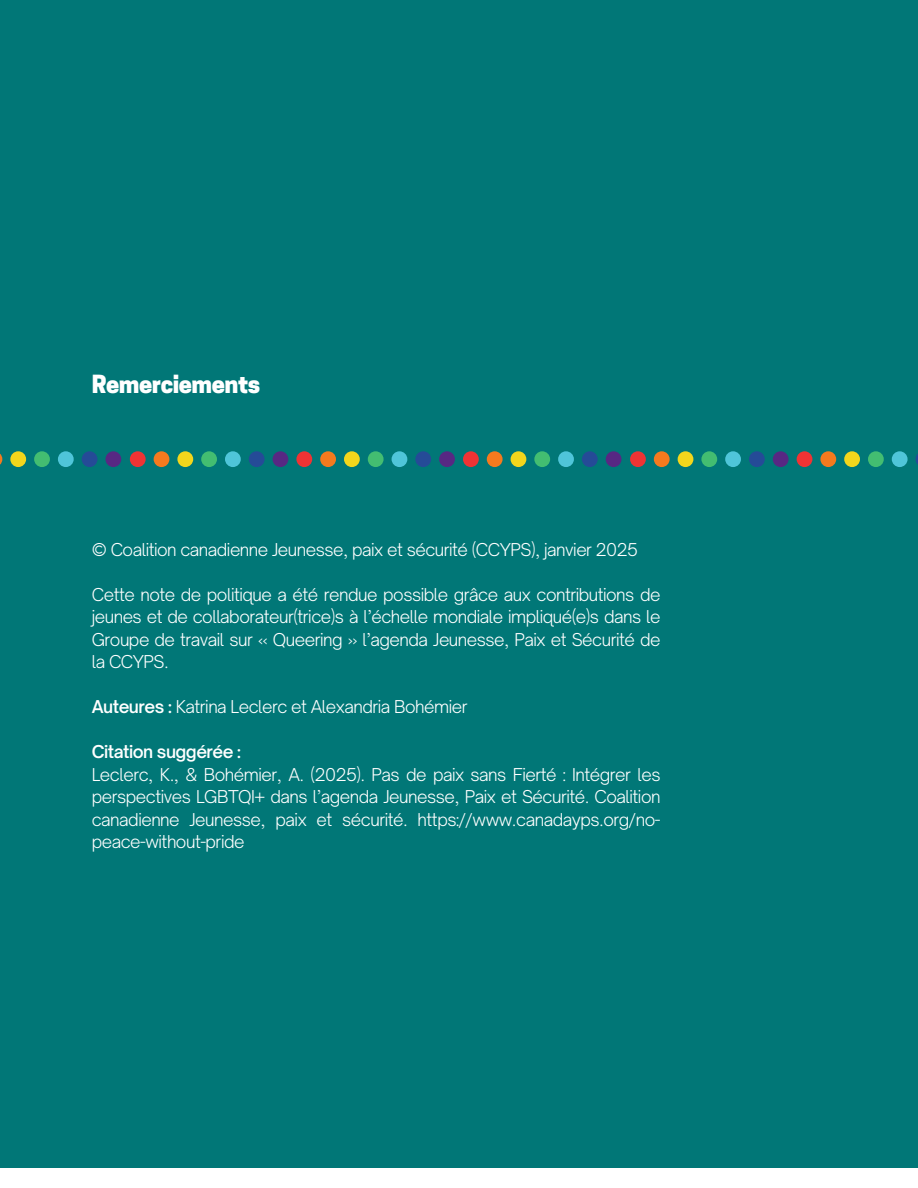
<style>
.page{position:relative;width:918px;height:1188px;background:#017777}
.page>*{position:absolute;margin:0;border:0;box-sizing:border-box;transform-origin:0 0}
.t1{font:800 23.55px "Cooper Hewitt";letter-spacing:-.02em;color:#fff}
.t2{font:300 16.95px/22.5px "Open Sauce One";letter-spacing:-.03em;color:#fff;text-align:justify}
.t3{font:600 16.95px "Open Sauce One";letter-spacing:-.03em;color:#fff}
.s1{font-weight:600}
</style>
<div class="page">
<div style="left:0;top:1168px;width:918px;height:20px;background:#fff"></div>
<svg style="left:0;top:453px;width:2px;height:12px"></svg>
<div style="left:10px;top:451px;width:16px;height:16px;background:#f3d61c;border-radius:8px"></div>
<div style="left:34px;top:451px;width:16px;height:16px;background:#43bd71;border-radius:8px"></div>
<div style="left:58px;top:451px;width:16px;height:16px;background:#4fc5d9;border-radius:8px"></div>
<div style="left:82px;top:451px;width:15px;height:16px;background:#254b97;border-radius:8px"></div>
<div style="left:105px;top:451px;width:16px;height:16px;background:#572883;border-radius:8px"></div>
<div style="left:130px;top:451px;width:16px;height:16px;background:#ef3334;border-radius:8px"></div>
<div style="left:154px;top:451px;width:15px;height:16px;background:#f57a1e;border-radius:8px"></div>
<div style="left:177px;top:451px;width:16px;height:16px;background:#f3d61c;border-radius:8px"></div>
<div style="left:201px;top:451px;width:16px;height:16px;background:#43bd71;border-radius:8px"></div>
<div style="left:225px;top:451px;width:16px;height:16px;background:#4fc5d9;border-radius:8px"></div>
<div style="left:249px;top:451px;width:16px;height:16px;background:#254b97;border-radius:8px"></div>
<div style="left:273px;top:451px;width:15px;height:16px;background:#572883;border-radius:8px"></div>
<div style="left:296px;top:451px;width:16px;height:16px;background:#ef3334;border-radius:8px"></div>
<div style="left:320px;top:451px;width:16px;height:16px;background:#f57a1e;border-radius:8px"></div>
<div style="left:344px;top:451px;width:16px;height:16px;background:#f3d61c;border-radius:8px"></div>
<div style="left:368px;top:451px;width:16px;height:16px;background:#43bd71;border-radius:8px"></div>
<div style="left:392px;top:451px;width:15px;height:16px;background:#4fc5d9;border-radius:8px"></div>
<div style="left:415px;top:451px;width:16px;height:16px;background:#254b97;border-radius:8px"></div>
<div style="left:439px;top:451px;width:16px;height:16px;background:#572883;border-radius:8px"></div>
<div style="left:463px;top:451px;width:16px;height:16px;background:#ef3334;border-radius:8px"></div>
<div style="left:487px;top:451px;width:16px;height:16px;background:#f57a1e;border-radius:8px"></div>
<div style="left:511px;top:451px;width:15px;height:16px;background:#f3d61c;border-radius:8px"></div>
<div style="left:534px;top:451px;width:16px;height:16px;background:#43bd71;border-radius:8px"></div>
<div style="left:558px;top:451px;width:16px;height:16px;background:#4fc5d9;border-radius:8px"></div>
<div style="left:582px;top:451px;width:16px;height:16px;background:#254b97;border-radius:8px"></div>
<div style="left:606px;top:451px;width:15px;height:16px;background:#572883;border-radius:8px"></div>
<div style="left:630px;top:451px;width:16px;height:16px;background:#ef3334;border-radius:8px"></div>
<div style="left:654px;top:451px;width:16px;height:16px;background:#f57a1e;border-radius:8px"></div>
<div style="left:678px;top:451px;width:15px;height:16px;background:#f3d61c;border-radius:8px"></div>
<div style="left:701px;top:451px;width:16px;height:16px;background:#43bd71;border-radius:8px"></div>
<div style="left:725px;top:451px;width:16px;height:16px;background:#4fc5d9;border-radius:8px"></div>
<div style="left:749px;top:451px;width:16px;height:16px;background:#254b97;border-radius:8px"></div>
<div style="left:773px;top:451px;width:16px;height:16px;background:#572883;border-radius:8px"></div>
<div style="left:797px;top:451px;width:15px;height:16px;background:#ef3334;border-radius:8px"></div>
<div style="left:820px;top:451px;width:16px;height:16px;background:#f57a1e;border-radius:8px"></div>
<div style="left:844px;top:451px;width:16px;height:16px;background:#f3d61c;border-radius:8px"></div>
<div style="left:868px;top:451px;width:16px;height:16px;background:#43bd71;border-radius:8px"></div>
<div style="left:892px;top:451px;width:16px;height:16px;background:#4fc5d9;border-radius:8px"></div>
<svg style="left:916px;top:454px;width:2px;height:11px"></svg>
<h1 class="t1" style="left:92px;top:375px;width:170px">Remerciements</h1>
<p class="t2" style="left:92px;top:538px;width:548px">© Coalition canadienne Jeunesse, paix et sécurité (CCYPS), janvier 2025</p>
<p class="t2" style="left:92px;top:583px;width:570px">Cette note de politique a été rendue possible grâce aux contributions de jeunes et de collaborateur(trice)s à l’échelle mondiale impliqué(e)s dans le Groupe de travail sur « Queering » l’agenda Jeunesse, Paix et Sécurité de la CCYPS.</p>
<p class="t2" style="left:92px;top:695px;width:377px"><span class="s1">Auteures :</span> Katrina Leclerc et Alexandria Bohémier</p>
<p class="t3" style="left:92px;top:741px;width:151px">Citation suggérée :</p>
<p class="t2" style="left:92px;top:763px;width:570px">Leclerc, K., &amp; Bohémier, A. (2025). Pas de paix sans Fierté : Intégrer les perspectives LGBTQI+ dans l’agenda Jeunesse, Paix et Sécurité. Coalition canadienne Jeunesse, paix et sécurité. https://www.canadayps.org/no&shy;peace-without-pride</p>
</div>
